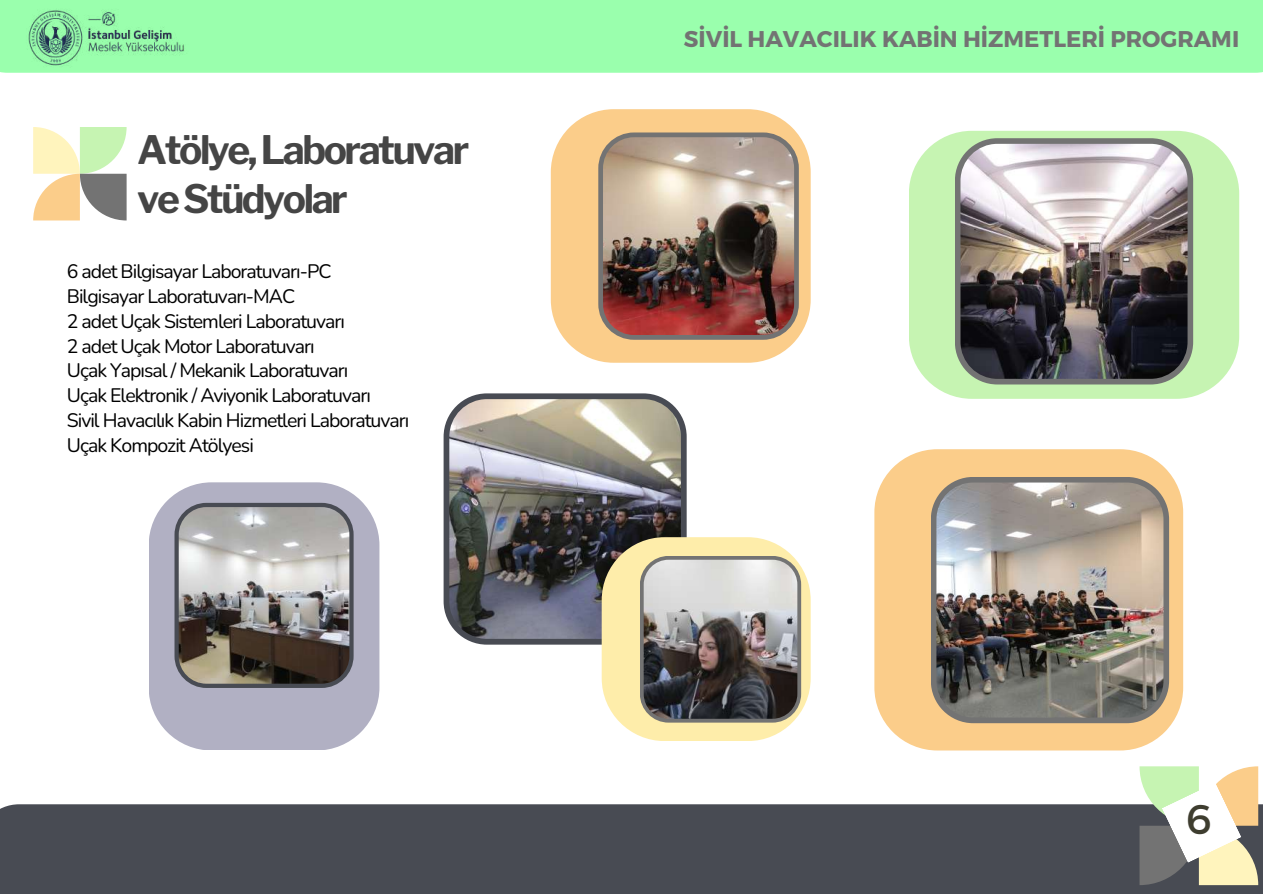
<style>
.page{position:relative;width:1263px;height:894px;background:#fff}
.page>*{position:absolute;margin:0;border:0;box-sizing:border-box;transform-origin:0 0}
.t1{font:41.25px "Montserrat";color:#3e3d2f}
.t2{font:700 39px/49.5px "Libre Franklin";letter-spacing:-.065em;color:#454545}
.t3{font:700 22.8px "Montserrat";color:#737373}
.t4{font:19.5px/24.8px "Nunito";letter-spacing:-.05em;color:#000}
</style>
<div class="page">
<div style="left:0;top:0;width:1263px;height:73px;background:#9affad"></div>
<div style="left:0;top:804px;width:1263px;height:89px;background:#484b53"></div>
<svg style="left:1139px;top:766px;width:119px;height:118px"></svg>
<img style="left:20px;top:10px;width:171px;height:63px">
<div style="left:909px;top:131px;width:330px;height:267px;background:#c6f4b2;border-radius:63px"></div>
<svg style="left:874px;top:449px;width:309px;height:301px;background:#fbd296"></svg>
<img style="left:931px;top:477px;width:238px;height:246px">
<img style="left:955px;top:138px;width:238px;height:246px">
<img style="left:444px;top:393px;width:243px;height:251px">
<div style="left:602px;top:537px;width:209px;height:203px;background:#feedaa;border-radius:63px"></div>
<img style="left:640px;top:555px;width:161px;height:167px">
<svg style="left:33px;top:127px;width:94px;height:93px"></svg>
<svg style="left:149px;top:482px;width:230px;height:268px;background:#b9b8c9"></svg>
<svg style="left:174px;top:502px;width:180px;height:185px;background:#8e8b88"></svg>
<svg style="left:551px;top:109px;width:260px;height:253px;background:#fad39a"></svg>
<img style="left:598px;top:132px;width:201px;height:207px">
<h2 class="t2" style="left:137px;top:125px;width:334px">Atölye,Laboratuvar veStüdyolar</h2>
<p class="t4" style="left:67px;top:259px;width:344px">6 adet Bilgisayar Laboratuvarı-PC Bilgisayar Laboratuvarı-MAC<br>2 adet Uçak Sistemleri Laboratuvarı<br>2 adet Uçak Motor Laboratuvarı<br>Uçak Yapısal / Mekanik Laboratuvarı<br>Uçak Elektronik / Aviyonik Laboratuvarı<br>Sivil Havacılık Kabin Hizmetleri Laboratuvarı Uçak Kompozit Atölyesi</p>
<p class="t3" style="left:684px;top:24px;width:557px">SİVİL HAVACILIK KABİN HİZMETLERİ PROGRAMI</p>
<h1 class="t1" style="left:1186px;top:792px;width:27px">6</h1>
</div>
